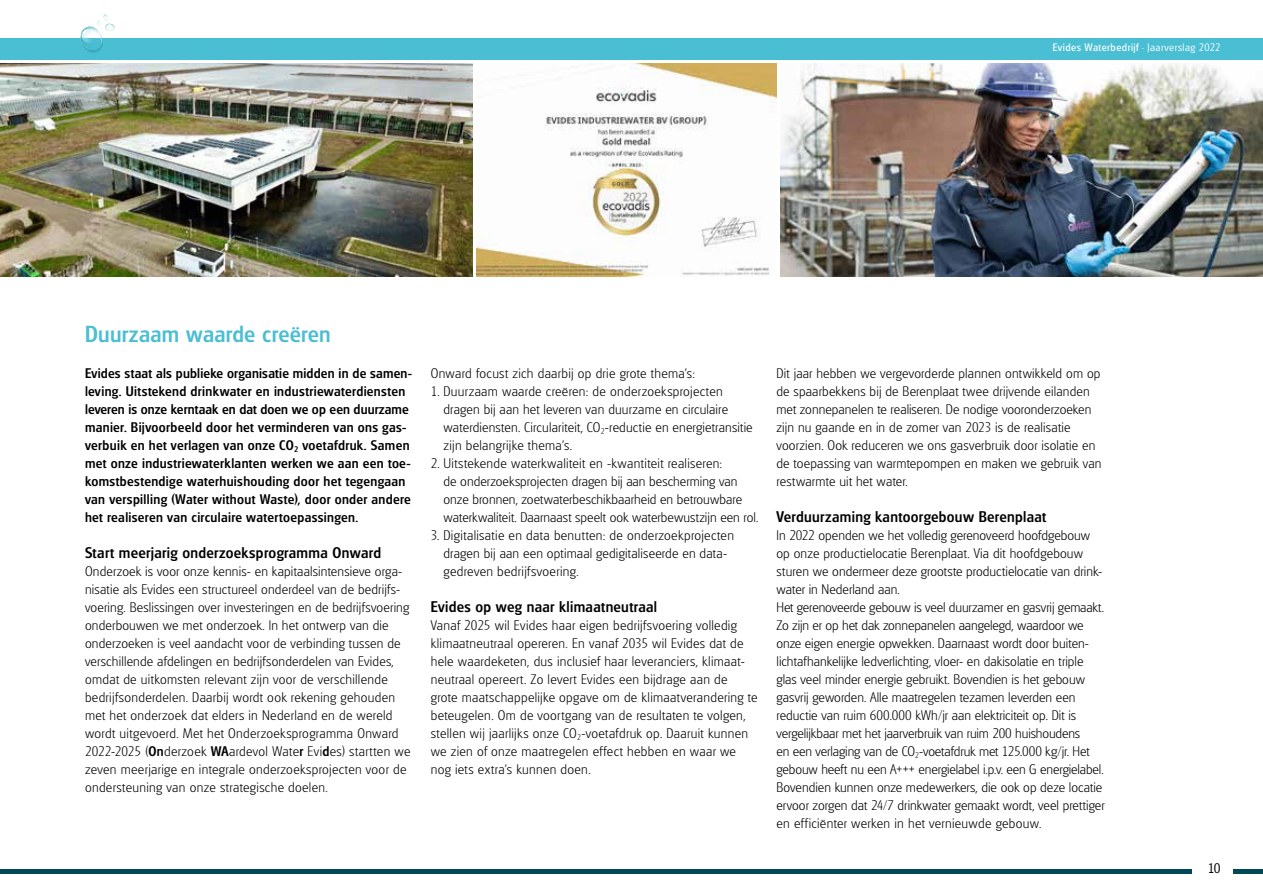
<style>
.page{position:relative;width:1263px;height:893px;background:#fff}
.page>*{position:absolute;margin:0;border:0;box-sizing:border-box;transform-origin:0 0}
.t1{font:500 22.5px "Glasgow Serial";letter-spacing:.015em;color:#4abed3}
.t2{font:500 15px "Glasgow Serial";letter-spacing:.02em;color:#000}
.t3{font:200 13.5px/18px "Glasgow Serial";letter-spacing:.015em;color:#000}
.t4{font:500 13.5px/18px "Glasgow Serial";letter-spacing:.025em;color:#000}
.t5{font:300 13.5px "Glasgow Serial";color:#000}
.t6{font:10.5px "Glasgow Serial";letter-spacing:.045em;color:#fff}
.s1{font-weight:300}
.s2{font-weight:500}
</style>
<div class="page">
<div style="left:0;top:38px;width:1263px;height:22px;background:#4abed3"></div>
<img style="left:81px;top:14px;width:34px;height:39px">
<div style="left:0;top:869px;width:1192px;height:5px;background:#004855"></div>
<div style="left:1233px;top:869px;width:30px;height:5px;background:#004855"></div>
<img style="left:477px;top:64px;width:299px;height:212px">
<img style="left:781px;top:64px;width:482px;height:212px">
<img style="left:0;top:64px;width:472px;height:212px">
<p class="t6" style="left:1053px;top:41px;width:169px">Evides Waterbedrijf <span class="s1">• Jaarverslag 2022</span></p>
<h1 class="t1" style="left:85px;top:320px;width:247px">Duurzaam waarde creëren</h1>
<p class="t4" style="left:85px;top:364px;width:328px">Evides staat als publieke organisatie midden in de samen&shy;leving. Uitstekend drinkwater en industriewaterdiensten leveren is onze kerntaak en dat doen we op een duurzame manier. Bijvoorbeeld door het verminderen van ons gas&shy;verbuik en het verlagen van onze CO<sub>2</sub> voetafdruk. Samen met onze industriewaterklanten werken we aan een toe&shy;komstbestendige waterhuishouding door het tegengaan van verspilling (Water without Waste), door onder andere het realiseren van circulaire watertoepassingen.</p>
<p class="t2" style="left:85px;top:543px;width:297px">Start meerjarig onderzoeksprogramma Onward</p>
<p class="t3" style="left:85px;top:562px;width:327px">Onderzoek is voor onze kennis- en kapitaalsintensieve orga&shy;nisatie als Evides een structureel onderdeel van de bedrijfs&shy;voering. Beslissingen over investeringen en de bedrijfsvoering onderbouwen we met onderzoek. In het ontwerp van die onderzoeken is veel aandacht voor de verbinding tussen de verschillende afdelingen en bedrijfsonderdelen van Evides, omdat de uitkomsten relevant zijn voor de verschillende bedrijfsonderdelen. Daarbij wordt ook rekening gehouden met het onderzoek dat elders in Nederland en de wereld wordt uitgevoerd. Met het Onderzoeksprogramma Onward 2022-2025 (<span class="s2">On</span>derzoek <span class="s2">WA</span>ardevol Wate<span class="s2">r</span> Evi<span class="s2">d</span>es) startten we zeven meerjarige en integrale onderzoeksprojecten voor de ondersteuning van onze strategische doelen.</p>
<p class="t3" style="left:431px;top:364px;width:266px">Onward focust zich daarbij op drie grote thema’s:</p>
<p class="t3" style="left:443px;top:382px;width:311px;text-indent:-13px">1. Duurzaam waarde creëren: de onderzoeksprojecten dragen bij aan het leveren van duurzame en circulaire waterdiensten. Circulariteit, CO<sub>2</sub>-reductie en energietransitie zijn belangrijke thema’s.</p>
<p class="t3" style="left:443px;top:454px;width:316px;text-indent:-13px">2. Uitstekende waterkwaliteit en -kwantiteit realiseren:<br>de onderzoeksprojecten dragen bij aan bescherming van onze bronnen, zoetwaterbeschikbaarheid en betrouwbare waterkwaliteit. Daarnaast speelt ook waterbewustzijn een rol.</p>
<p class="t3" style="left:443px;top:526px;width:292px;text-indent:-13px">3. Digitalisatie en data benutten: de onderzoekprojecten dragen bij aan een optimaal gedigitaliseerde en data&shy;gedreven bedrijfsvoering.</p>
<p class="t2" style="left:431px;top:597px;width:228px">Evides op weg naar klimaatneutraal</p>
<p class="t3" style="left:431px;top:616px;width:328px">Vanaf 2025 wil Evides haar eigen bedrijfsvoering volledig klimaatneutraal opereren. En vanaf 2035 wil Evides dat de hele waardeketen, dus inclusief haar leveranciers, klimaat&shy;neutraal opereert. Zo levert Evides een bijdrage aan de grote maatschappelijke opgave om de klimaatverandering te beteugelen. Om de voortgang van de resultaten te volgen, stellen wij jaarlijks onze CO<sub>2</sub>-voetafdruk op. Daaruit kunnen we zien of onze maatregelen effect hebben en waar we nog iets extra’s kunnen doen.</p>
<p class="t3" style="left:776px;top:364px;width:327px">Dit jaar hebben we vergevorderde plannen ontwikkeld om op de spaarbekkens bij de Berenplaat twee drijvende eilanden met zonnepanelen te realiseren. De nodige vooronderzoeken zijn nu gaande en in de zomer van 2023 is de realisatie voorzien. Ook reduceren we ons gasverbruik door isolatie en de toepassing van warmtepompen en maken we gebruik van restwarmte uit het water.</p>
<p class="t2" style="left:776px;top:507px;width:271px">Verduurzaming kantoorgebouw Berenplaat</p>
<p class="t3" style="left:776px;top:526px;width:330px">In 2022 openden we het volledig gerenoveerd hoofdgebouw op onze productielocatie Berenplaat. Via dit hoofdgebouw sturen we ondermeer deze grootste productielocatie van drink&shy;water in Nederland aan.<br>Het gerenoveerde gebouw is veel duurzamer en gasvrij gemaakt.<br>Zo zijn er op het dak zonnepanelen aangelegd, waardoor we onze eigen energie opwekken. Daarnaast wordt door buiten&shy;lichtafhankelijke ledverlichting, vloer- en dakisolatie en triple glas veel minder energie gebruikt. Bovendien is het gebouw gasvrij geworden. Alle maatregelen tezamen leverden een reductie van ruim 600.000 kWh/jr aan elektriciteit op. Dit is vergelijkbaar met het jaarverbruik van ruim 200 huishoudens<br>en een verlaging van de CO<sub>2</sub>-voetafdruk met 125.000 kg/jr. Het gebouw heeft nu een A+++ energielabel i.p.v. een G energielabel.<br>Bovendien kunnen onze medewerkers, die ook op deze locatie ervoor zorgen dat 24/7 drinkwater gemaakt wordt, veel prettiger en efficiënter werken in het vernieuwde gebouw.</p>
<p class="t5" style="left:1208px;top:860px;width:14px">10</p>
</div>
